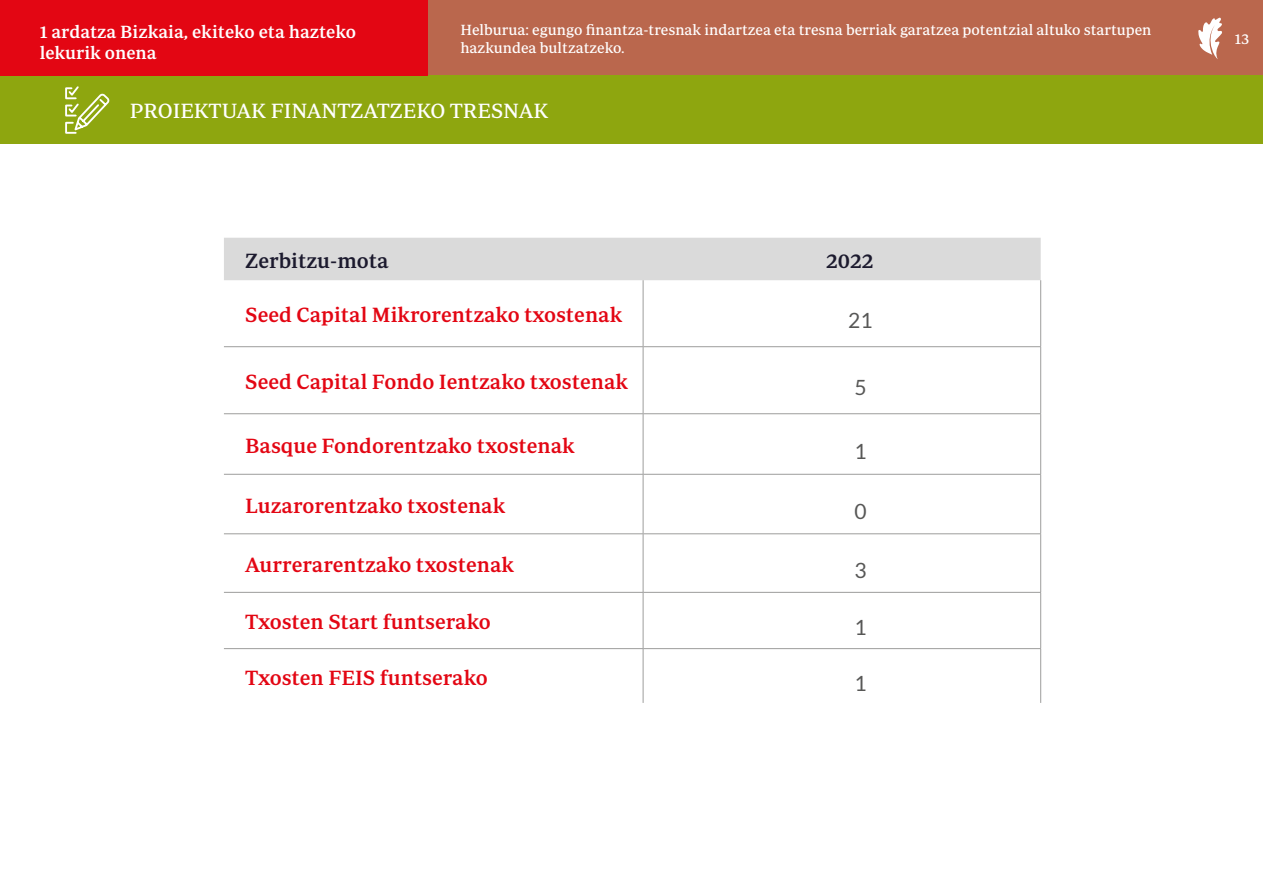
<style>
.page{position:relative;width:1263px;height:893px;background:#fff}
.page>*{position:absolute;margin:0;border:0;box-sizing:border-box;transform-origin:0 0}
.t1{font:500 21px "Periodico Text";color:#e30613}
.t2{font:21px "Periodico Text";color:#fff}
.t3{font:500 21px "Periodico Text";color:#1c1a2e}
.t4{font:21px "Lato";color:#575756}
.t5{font:500 18px/21.6px "Periodico Text";color:#fff}
.t6{font:15px/18px "Periodico Text";color:#fff}
</style>
<div class="page">
<div style="left:0;top:0;width:1263px;height:75px;background:#ba674d"></div>
<div style="left:0;top:75px;width:1263px;height:69px;background:#8ea60f"></div>
<svg style="left:1198px;top:17px;width:24px;height:42px"></svg>
<div style="left:0;top:0;width:427px;height:75px;background:#e30613"></div>
<svg style="left:65px;top:86px;width:45px;height:48px"></svg>
<div style="left:224px;top:238px;width:817px;height:42px;background:#dadada"></div>
<hr style="left:224px;top:346px;width:419px;height:1px;background:#9d9d9c">
<hr style="left:643px;top:346px;width:398px;height:1px;background:#9d9d9c">
<hr style="left:224px;top:413px;width:419px;height:1px;background:#9d9d9c">
<hr style="left:643px;top:413px;width:398px;height:1px;background:#9d9d9c">
<hr style="left:224px;top:474px;width:419px;height:1px;background:#9d9d9c">
<hr style="left:643px;top:474px;width:398px;height:1px;background:#9d9d9c">
<hr style="left:224px;top:533px;width:419px;height:1px;background:#9d9d9c">
<hr style="left:643px;top:533px;width:398px;height:1px;background:#9d9d9c">
<hr style="left:224px;top:592px;width:419px;height:1px;background:#9d9d9c">
<hr style="left:643px;top:592px;width:398px;height:1px;background:#9d9d9c">
<hr style="left:224px;top:648px;width:419px;height:1px;background:#9d9d9c">
<hr style="left:643px;top:648px;width:398px;height:1px;background:#9d9d9c">
<hr style="left:643px;top:280px;width:1px;height:66px;background:#9d9d9c">
<hr style="left:1040px;top:280px;width:1px;height:66px;background:#9d9d9c">
<hr style="left:643px;top:347px;width:1px;height:66px;background:#9d9d9c">
<hr style="left:1040px;top:347px;width:1px;height:66px;background:#9d9d9c">
<hr style="left:643px;top:414px;width:1px;height:60px;background:#9d9d9c">
<hr style="left:1040px;top:414px;width:1px;height:60px;background:#9d9d9c">
<hr style="left:643px;top:475px;width:1px;height:58px;background:#9d9d9c">
<hr style="left:1040px;top:475px;width:1px;height:58px;background:#9d9d9c">
<hr style="left:643px;top:534px;width:1px;height:58px;background:#9d9d9c">
<hr style="left:1040px;top:534px;width:1px;height:58px;background:#9d9d9c">
<hr style="left:643px;top:593px;width:1px;height:55px;background:#9d9d9c">
<hr style="left:1040px;top:593px;width:1px;height:55px;background:#9d9d9c">
<hr style="left:643px;top:649px;width:1px;height:54px;background:#9d9d9c">
<hr style="left:1040px;top:649px;width:1px;height:54px;background:#9d9d9c">
<p class="t5" style="left:40px;top:21px;width:318px">1 ardatza Bizkaia, ekiteko eta hazteko lekurik onena</p>
<p class="t6" style="left:460px;top:21px;width:693px">Helburua: egungo finantza-tresnak indartzea eta tresna berriak garatzea potentzial altuko startupen hazkundea bultzatzeko.</p>
<p class="t2" style="left:130px;top:98px;width:420px">PROIEKTUAK FINANTZATZEKO TRESNAK</p>
<p class="t3" style="left:245px;top:248px;width:145px">Zerbitzu-mota</p>
<p class="t3" style="left:826px;top:248px;width:49px">2022</p>
<p class="t1" style="left:245px;top:302px;width:378px">Seed Capital Mikrorentzako txostenak</p>
<p class="t4" style="left:848px;top:309px;width:26px">21</p>
<p class="t1" style="left:245px;top:369px;width:384px">Seed Capital Fondo Ientzako txostenak</p>
<p class="t4" style="left:854px;top:376px;width:14px">5</p>
<p class="t1" style="left:245px;top:433px;width:331px">Basque Fondorentzako txostenak</p>
<p class="t4" style="left:854px;top:440px;width:14px">1</p>
<p class="t1" style="left:245px;top:493px;width:262px">Luzarorentzako txostenak</p>
<p class="t4" style="left:854px;top:500px;width:14px">0</p>
<p class="t1" style="left:245px;top:552px;width:270px">Aurrerarentzako txostenak</p>
<p class="t4" style="left:854px;top:559px;width:14px">3</p>
<p class="t1" style="left:245px;top:609px;width:247px">Txosten Start funtserako</p>
<p class="t4" style="left:854px;top:616px;width:14px">1</p>
<p class="t1" style="left:245px;top:665px;width:244px">Txosten FEIS funtserako</p>
<p class="t4" style="left:854px;top:671px;width:14px">1</p>
<p class="t6" style="left:1235px;top:30px;width:16px">13</p>
</div>
